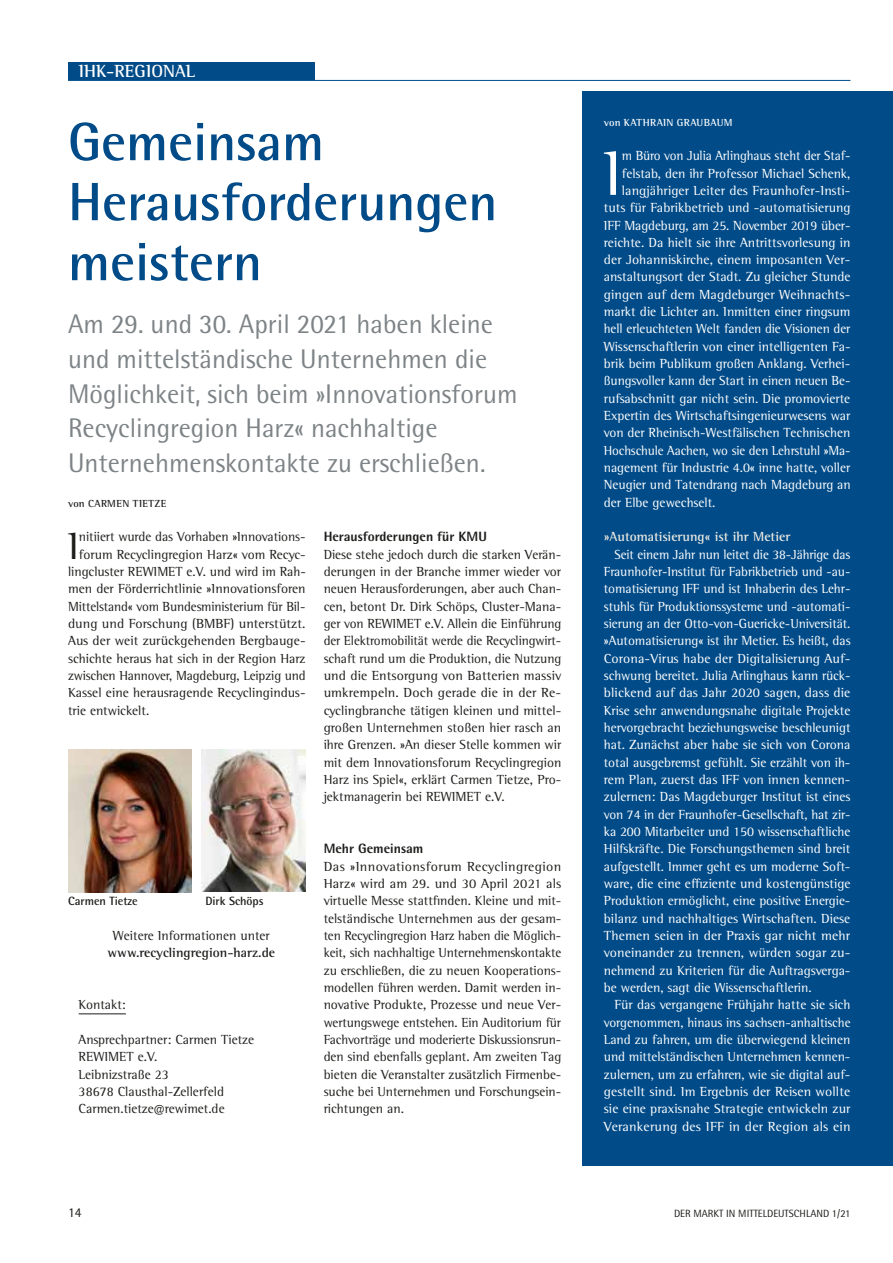
<style>
.page{position:relative;width:893px;height:1263px;background:#fff}
.page>*{position:absolute;margin:0;border:0;box-sizing:border-box;transform-origin:0 0}
.t1{font:64.95px "Rotis Semi Serif Pro";color:#fff}
.t2{font:700 54px/60px "Rotis Semi Sans Pro";color:#004b88}
.t3{font:39.3px "Rotis Semi Serif Pro";color:#1d1d1b}
.t4{font:27px/34.7px "Rotis Semi Sans Pro";color:#7d8386}
.t5{font:700 18px "Rotis Semi Serif Pro";color:#fff}
.t6{font:13.5px/17.2px "Rotis Semi Serif Pro";color:#fff;text-align:justify}
.t7{font:13.5px/17.2px "Rotis Semi Serif Pro";color:#1d1d1b;text-align:justify}
.t8{font:800 13.5px "Rotis Semi Sans Pro";color:#1d1d1b}
.t9{font:700 13.5px "Rotis Semi Serif Pro";color:#eeeae2}
.t10{font:700 13.5px "Rotis Semi Serif Pro";color:#1d1d1b}
.t11{font:13.5px "Rotis Semi Sans Pro";color:#1d1d1b}
.t12{font:700 12px "Rotis Semi Sans Pro";color:#1d1d1b}
.t13{font:10.5px "Rotis Semi Sans Pro";color:#1d1d1b}
.t14{font:700 10.5px "Rotis Semi Serif Pro";letter-spacing:.025em;color:#fff}
.t15{font:700 10.5px "Rotis Semi Serif Pro";letter-spacing:.035em;color:#1d1d1b}
</style>
<div class="page">
<div style="left:583px;top:91px;width:310px;height:1074px;background:#004b88"></div>
<img style="left:68px;top:749px;width:123px;height:143px">
<img style="left:202px;top:749px;width:104px;height:143px">
<div style="left:68px;top:63px;width:247px;height:17px;background:#004b88"></div>
<hr style="left:68px;top:80px;width:782px;height:1px;background:#004b88">
<hr style="left:79px;top:1013px;width:47px;height:1px;background:#1d1d1b">
<h3 class="t5" style="left:79px;top:60px;width:118px">IHK-REGIONAL</h3>
<h2 class="t2" style="left:68px;top:112px;width:431px">Gemeinsam<br>Herausforderungen meistern</h2>
<h3 class="t4" style="left:68px;top:307px;width:451px">Am 29. und 30. April 2021 haben kleine und mittelständische Unternehmen die Möglichkeit, sich beim »Innovationsforum Recyclingregion Harz« nachhaltige Unternehmenskontakte zu erschließen.</h3>
<p class="t15" style="left:68px;top:497px;width:100px">von CARMEN TIETZE</p>
<h3 class="t3" style="left:68px;top:522px;width:12px">I</h3>
<p class="t7" style="left:79px;top:528px;width:228px">nitiiert wurde das Vorhaben »Innovations-</p>
<p class="t8" style="left:324px;top:528px;width:165px">Herausforderungen für KMU</p>
<p class="t7" style="left:324px;top:546px;width:239px">Diese stehe jedoch durch die starken Verän&shy;derungen in der Branche immer wieder vor neuen Herausforderungen, aber auch Chan&shy;cen, betont Dr. Dirk Schöps, Cluster-Mana&shy;ger von REWIMET e.V. Allein die Einführung der Elektromobilität werde die Recyclingwirt&shy;schaft rund um die Produktion, die Nutzung und die Entsorgung von Batterien massiv umkrempeln. Doch gerade die in der Re&shy;cyclingbranche tätigen kleinen und mittel&shy;großen Unternehmen stoßen hier rasch an ihre Grenzen. »An dieser Stelle kommen wir mit dem Innovationsforum Recyclingregion Harz ins Spiel«, erklärt Carmen Tietze, Pro&shy;jektmanagerin bei REWIMET e.V.</p>
<p class="t8" style="left:324px;top:840px;width:101px">Mehr Gemeinsam</p>
<p class="t7" style="left:324px;top:857px;width:239px">Das »Innovationsforum Recyclingregion Harz« wird am 29. und 30 April 2021 als virtuelle Messe stattfinden. Kleine und mit&shy;telständische Unternehmen aus der gesam&shy;ten Recyclingregion Harz haben die Möglich&shy;keit, sich nachhaltige Unternehmenskontakte zu erschließen, die zu neuen Kooperations&shy;modellen führen werden. Damit werden in&shy;novative Produkte, Prozesse und neue Ver&shy;wertungswege entstehen. Ein Auditorium für Fachvorträge und moderierte Diskussionsrun&shy;den sind ebenfalls geplant. Am zweiten Tag bieten die Veranstalter zusätzlich Firmenbe&shy;suche bei Unternehmen und Forschungsein&shy;richtungen an.</p>
<p class="t7" style="left:79px;top:546px;width:228px">forum Recyclingregion Harz« vom Recyc-</p>
<p class="t7" style="left:68px;top:563px;width:239px">lingcluster REWIMET e.V. und wird im Rah-</p>
<p class="t7" style="left:68px;top:580px;width:239px">men der Förderrichtlinie »Innovationsforen</p>
<p class="t7" style="left:68px;top:597px;width:239px">Mittelstand« vom Bundesministerium für Bil-</p>
<p class="t7" style="left:68px;top:615px;width:239px">dung und Forschung (BMBF) unterstützt.</p>
<p class="t7" style="left:68px;top:632px;width:239px">Aus der weit zurückgehenden Bergbauge-</p>
<p class="t7" style="left:68px;top:649px;width:239px">schichte heraus hat sich in der Region Harz</p>
<p class="t7" style="left:68px;top:667px;width:239px">zwischen Hannover, Magdeburg, Leipzig und</p>
<p class="t7" style="left:68px;top:684px;width:239px">Kassel eine herausragende Recyclingindus-</p>
<p class="t7" style="left:68px;top:701px;width:83px">trie entwickelt.</p>
<p class="t12" style="left:68px;top:894px;width:71px">Carmen Tietze</p>
<p class="t12" style="left:205px;top:894px;width:60px">Dirk Schöps</p>
<p class="t7" style="left:113px;top:927px;width:158px">Weitere Informationen unter</p>
<p class="t10" style="left:108px;top:944px;width:169px">www.recyclingregion-harz.de</p>
<p class="t7" style="left:79px;top:996px;width:49px">Kontakt:</p>
<p class="t7" style="left:79px;top:1031px;width:177px;text-align:left">Ansprechpartner: Carmen Tietze<br>REWIMET e.V.<br>Leibnizstraße 23<br>38678 Clausthal-Zellerfeld<br>Carmen.tietze@rewimet.de</p>
<p class="t14" style="left:604px;top:116px;width:130px">von KATHRAIN GRAUBAUM</p>
<h1 class="t1" style="left:604px;top:134px;width:20px">I</h1>
<p class="t6" style="left:622px;top:147px;width:230px">m Büro von Julia Arlinghaus steht der Staf-</p>
<p class="t6" style="left:622px;top:164px;width:230px">felstab, den ihr Professor Michael Schenk,</p>
<p class="t6" style="left:622px;top:182px;width:230px">langjähriger Leiter des Fraunhofer-Insti-</p>
<p class="t6" style="left:604px;top:199px;width:248px">tuts für Fabrikbetrieb und -automatisierung</p>
<p class="t6" style="left:604px;top:216px;width:248px">IFF Magdeburg, am 25. November 2019 über-</p>
<p class="t6" style="left:604px;top:234px;width:248px">reichte. Da hielt sie ihre Antrittsvorlesung in</p>
<p class="t6" style="left:604px;top:251px;width:248px">der Johanniskirche, einem imposanten Ver-</p>
<p class="t6" style="left:604px;top:268px;width:248px">anstaltungsort der Stadt. Zu gleicher Stunde</p>
<p class="t6" style="left:604px;top:286px;width:248px">gingen auf dem Magdeburger Weihnachts-</p>
<p class="t6" style="left:604px;top:303px;width:248px">markt die Lichter an. Inmitten einer ringsum</p>
<p class="t6" style="left:604px;top:320px;width:248px">hell erleuchteten Welt fanden die Visionen der</p>
<p class="t6" style="left:604px;top:338px;width:248px">Wissenschaftlerin von einer intelligenten Fa-</p>
<p class="t6" style="left:604px;top:355px;width:248px">brik beim Publikum großen Anklang. Verhei-</p>
<p class="t6" style="left:604px;top:372px;width:248px">ßungsvoller kann der Start in einen neuen Be-</p>
<p class="t6" style="left:604px;top:390px;width:248px">rufsabschnitt gar nicht sein. Die promovierte</p>
<p class="t6" style="left:604px;top:407px;width:248px">Expertin des Wirtschaftsingenieurwesens war</p>
<p class="t6" style="left:604px;top:424px;width:248px">von der Rheinisch-Westfälischen Technischen</p>
<p class="t6" style="left:604px;top:442px;width:248px">Hochschule Aachen, wo sie den Lehrstuhl »Ma-</p>
<p class="t6" style="left:604px;top:459px;width:248px">nagement für Industrie 4.0« inne hatte, voller</p>
<p class="t6" style="left:604px;top:476px;width:248px">Neugier und Tatendrang nach Magdeburg an</p>
<p class="t6" style="left:604px;top:494px;width:113px">der Elbe gewechselt.</p>
<p class="t9" style="left:604px;top:529px;width:188px">»Automatisierung« ist ihr Metier</p>
<p class="t6" style="left:604px;top:546px;width:248px;text-indent:11px">Seit einem Jahr nun leitet die 38-Jährige das Fraunhofer-Institut für Fabrikbetrieb und -au&shy;tomatisierung IFF und ist Inhaberin des Lehr&shy;stuhls für Produktionssysteme und -automati&shy;sierung an der Otto-von-Guericke-Universität. »Automatisierung« ist ihr Metier. Es heißt, das Corona-Virus habe der Digitalisierung Auf&shy;schwung bereitet. Julia Arlinghaus kann rück&shy;blickend auf das Jahr 2020 sagen, dass die Krise sehr anwendungsnahe digitale Projekte hervorgebracht beziehungsweise beschleunigt hat. Zunächst aber habe sie sich von Corona total ausgebremst gefühlt. Sie erzählt von ih&shy;rem Plan, zuerst das IFF von innen kennen&shy;zulernen: Das Magdeburger Institut ist eines von 74 in der Fraunhofer-Gesellschaft, hat zir&shy;ka 200 Mitarbeiter und 150 wissenschaftliche Hilfskräfte. Die Forschungsthemen sind breit aufgestellt. Immer geht es um moderne Soft&shy;ware, die eine effiziente und kostengünstige Produktion ermöglicht, eine positive Energie&shy;bilanz und nachhaltiges Wirtschaften. Diese Themen seien in der Praxis gar nicht mehr voneinander zu trennen, würden sogar zu&shy;nehmend zu Kriterien für die Auftragsverga&shy;be werden, sagt die Wissenschaftlerin.</p>
<p class="t6" style="left:604px;top:996px;width:248px;text-indent:11px">Für das vergangene Frühjahr hatte sie sich vorgenommen, hinaus ins sachsen-anhaltische Land zu fahren, um die überwiegend kleinen und mittelständischen Unternehmen kennen&shy;zulernen, um zu erfahren, wie sie digital auf&shy;gestellt sind. Im Ergebnis der Reisen wollte sie eine praxisnahe Strategie entwickeln zur Verankerung des IFF in der Region als ein</p>
<p class="t11" style="left:68px;top:1204px;width:15px">14</p>
<p class="t13" style="left:674px;top:1207px;width:178px">DER MARKT IN MITTELDEUTSCHLAND 1/21</p>
</div>
